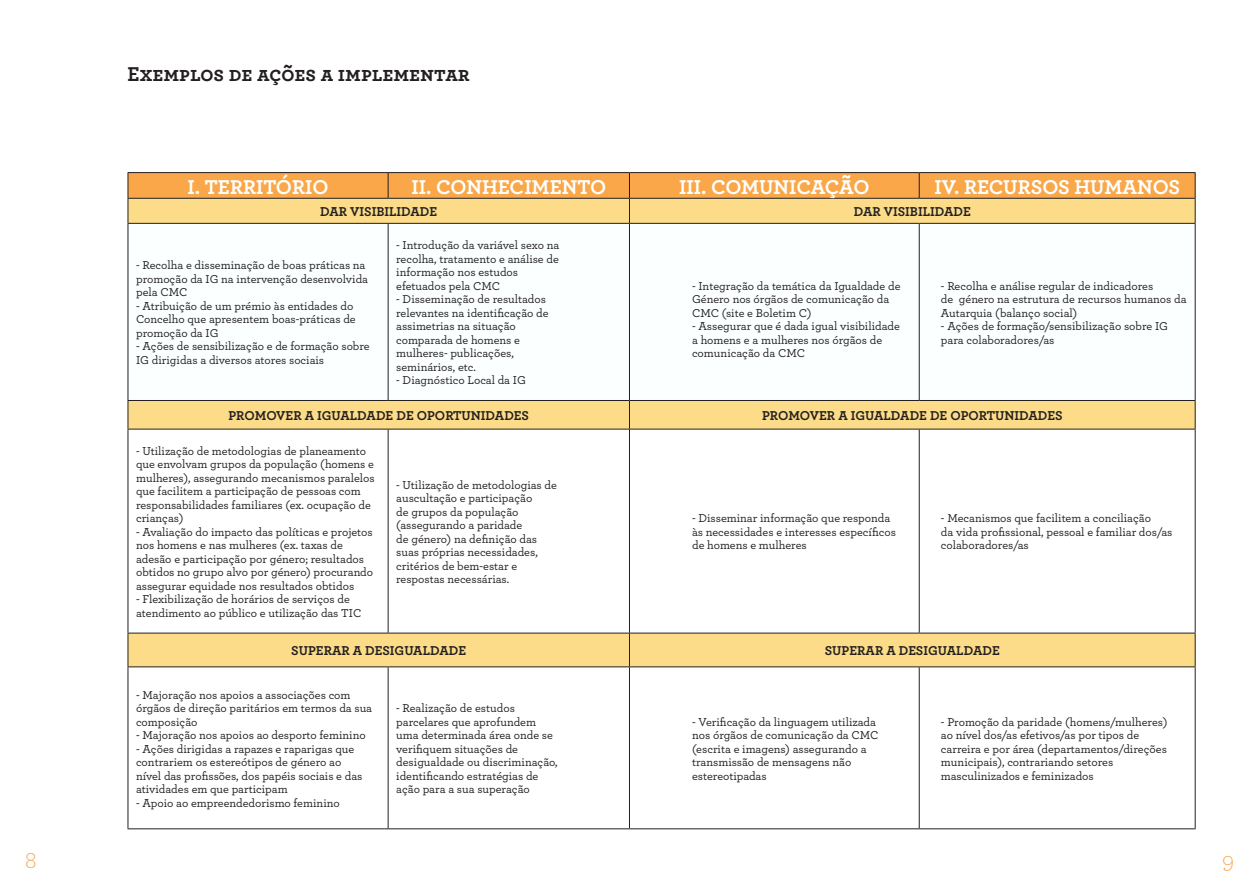
<style>
.page{position:relative;width:1259px;height:893px;background:#fff}
.page>*{position:absolute;margin:0;border:0;box-sizing:border-box;transform-origin:0 0}
.t1{font:700 21px "Archer";color:#fff}
.t2{font:700 21px "Archer";color:#231f20}
.t3{font:700 13.5px "Archer";color:#231f20}
.t4{font:500 12px/13.5px "Archer";color:#231f20}
</style>
<div class="page">
<div style="left:129px;top:634px;width:1065px;height:32px;background:#fcdc88"></div>
<hr style="left:128px;top:223px;width:260px;height:1px;background:#231f20">
<hr style="left:128px;top:224px;width:1px;height:176px;background:#231f20">
<hr style="left:388px;top:223px;width:241px;height:1px;background:#231f20">
<hr style="left:388px;top:224px;width:1px;height:176px;background:#231f20">
<hr style="left:629px;top:223px;width:290px;height:1px;background:#231f20">
<hr style="left:629px;top:224px;width:1px;height:176px;background:#231f20">
<hr style="left:919px;top:223px;width:276px;height:1px;background:#231f20">
<hr style="left:919px;top:224px;width:1px;height:176px;background:#231f20">
<hr style="left:1194px;top:224px;width:1px;height:176px;background:#231f20">
<svg style="left:128px;top:400px;width:1067px;height:29px;background:#f1d282"></svg>
<hr style="left:128px;top:429px;width:260px;height:1px;background:#231f20">
<hr style="left:128px;top:429px;width:1px;height:204px;background:#231f20">
<hr style="left:388px;top:429px;width:241px;height:1px;background:#231f20">
<hr style="left:388px;top:429px;width:1px;height:204px;background:#231f20">
<hr style="left:629px;top:429px;width:290px;height:1px;background:#231f20">
<hr style="left:629px;top:429px;width:1px;height:204px;background:#231f20">
<hr style="left:919px;top:429px;width:276px;height:1px;background:#231f20">
<hr style="left:919px;top:429px;width:1px;height:204px;background:#231f20">
<hr style="left:1194px;top:429px;width:1px;height:204px;background:#231f20">
<hr style="left:128px;top:633px;width:260px;height:1px;background:#231f20">
<hr style="left:128px;top:633px;width:1px;height:33px;background:#231f20">
<hr style="left:388px;top:633px;width:241px;height:1px;background:#231f20">
<hr style="left:629px;top:633px;width:290px;height:1px;background:#231f20">
<hr style="left:629px;top:633px;width:1px;height:33px;background:#231f20">
<hr style="left:919px;top:633px;width:276px;height:1px;background:#231f20">
<hr style="left:1194px;top:633px;width:1px;height:33px;background:#231f20">
<hr style="left:128px;top:666px;width:260px;height:1px;background:#231f20">
<hr style="left:128px;top:667px;width:1px;height:161px;background:#231f20">
<hr style="left:388px;top:666px;width:241px;height:1px;background:#231f20">
<hr style="left:388px;top:667px;width:1px;height:161px;background:#231f20">
<hr style="left:629px;top:666px;width:290px;height:1px;background:#231f20">
<hr style="left:629px;top:667px;width:1px;height:161px;background:#231f20">
<hr style="left:919px;top:666px;width:276px;height:1px;background:#231f20">
<hr style="left:919px;top:667px;width:1px;height:161px;background:#231f20">
<hr style="left:1194px;top:667px;width:1px;height:161px;background:#231f20">
<hr style="left:128px;top:828px;width:260px;height:1px;background:#231f20">
<hr style="left:388px;top:828px;width:241px;height:1px;background:#231f20">
<hr style="left:629px;top:828px;width:290px;height:1px;background:#231f20">
<hr style="left:919px;top:828px;width:276px;height:1px;background:#231f20">
<hr style="left:128px;top:172px;width:260px;height:1px;background:#231f20">
<hr style="left:388px;top:172px;width:241px;height:1px;background:#231f20">
<hr style="left:629px;top:172px;width:290px;height:1px;background:#231f20">
<hr style="left:919px;top:172px;width:276px;height:1px;background:#231f20">
<svg style="left:128px;top:173px;width:1067px;height:50px;background:#f4bc66"></svg>
<p class="t2" style="left:128px;top:57px;width:344px">EXEMPLOS DE AÇÕES A IMPLEMENTAR</p>
<p class="t1" style="left:188px;top:170px;width:142px">I. TERRITÓRIO</p>
<p class="t1" style="left:411px;top:170px;width:69px">II. CONHECI</p>
<p class="t1" style="left:531px;top:170px;width:76px">MENTO</p>
<p class="t1" style="left:679px;top:170px;width:192px">III. COMUNICAÇÃO</p>
<p class="t1" style="left:934px;top:170px;width:44px">IV. REC</p>
<p class="t1" style="left:1003px;top:170px;width:178px">URSOS HUMANOS</p>
<p class="t3" style="left:320px;top:201px;width:119px">DAR VISIBILIDADE</p>
<p class="t3" style="left:853px;top:201px;width:119px">DAR VISIBILIDADE</p>
<p class="t4" style="left:136px;top:258px;width:233px">- Recolha e disseminação de boas práticas na promoção da IG na intervenção desenvolvida pela CMC</p>
<p class="t4" style="left:136px;top:299px;width:221px">- Atribuição de um prémio às entidades do<br>Concelho que apresentem boas-práticas de promoção da IG</p>
<p class="t4" style="left:136px;top:339px;width:235px">- Ações de sensibilização e de formação sobre<br>IG dirigidas a diversos atores sociais</p>
<p class="t4" style="left:396px;top:238px;width:164px">- Introdução da variável sexo na</p>
<p class="t4" style="left:396px;top:251px;width:164px">recolha, tratamento e análise de</p>
<p class="t4" style="left:396px;top:265px;width:123px">informação nos estudos</p>
<p class="t4" style="left:396px;top:278px;width:106px">efetuados pela CMC</p>
<p class="t4" style="left:396px;top:292px;width:151px">- Disseminação de resultados</p>
<p class="t4" style="left:396px;top:305px;width:154px">relevantes na identificação de</p>
<p class="t4" style="left:396px;top:319px;width:121px">assimetrias na situação</p>
<p class="t4" style="left:396px;top:332px;width:125px">comparada de homens e</p>
<p class="t4" style="left:396px;top:346px;width:119px">mulheres- publicações,</p>
<p class="t4" style="left:396px;top:359px;width:81px">seminários, etc.</p>
<p class="t4" style="left:396px;top:373px;width:131px">- Diagnóstico Local da IG</p>
<p class="t4" style="left:692px;top:278px;width:210px">- Integração da temática da Igualdade de</p>
<p class="t4" style="left:692px;top:292px;width:199px">Género nos órgãos de comunicação da</p>
<p class="t4" style="left:692px;top:305px;width:121px">CMC (site e Boletim C)</p>
<p class="t4" style="left:692px;top:319px;width:209px">- Assegurar que é dada igual visibilidade</p>
<p class="t4" style="left:692px;top:332px;width:192px">a homens e a mulheres nos órgãos de</p>
<p class="t4" style="left:692px;top:346px;width:115px">comunicação da CMC</p>
<p class="t4" style="left:941px;top:278px;width:214px">- Recolha e análise regular de indicadores</p>
<p class="t4" style="left:941px;top:292px;width:247px">de género na estrutura de recursos humanos da</p>
<p class="t4" style="left:941px;top:305px;width:138px">Autarquia (balanço social)</p>
<p class="t4" style="left:941px;top:319px;width:229px">- Ações de formação/sensibilização sobre IG</p>
<p class="t4" style="left:941px;top:332px;width:115px">para colaboradores/as</p>
<p class="t3" style="left:228px;top:405px;width:19px">PROMOV</p>
<p class="t3" style="left:285px;top:405px;width:46px">ER A IGUAL</p>
<p class="t3" style="left:357px;top:405px;width:88px">DADE DE OPORTU</p>
<p class="t3" style="left:471px;top:405px;width:58px">NIDADES</p>
<p class="t3" style="left:762px;top:405px;width:19px">PROMOV</p>
<p class="t3" style="left:819px;top:405px;width:46px">ER A IGUAL</p>
<p class="t3" style="left:891px;top:405px;width:88px">DADE DE OPORTU</p>
<p class="t3" style="left:1004px;top:405px;width:58px">NIDADES</p>
<p class="t4" style="left:136px;top:443px;width:240px">- Utilização de metodologias de planeamento que envolvam grupos da população (homens e mulheres), assegurando mecanismos paralelos que facilitem a participação de pessoas com responsabilidades familiares (ex. ocupação de crianças)</p>
<p class="t4" style="left:136px;top:524px;width:239px">- Avaliação do impacto das políticas e projetos nos homens e nas mulheres (ex. taxas de adesão e participação por género; resultados obtidos no grupo alvo por género) procurando assegurar equidade nos resultados obtidos</p>
<p class="t4" style="left:136px;top:592px;width:227px">- Flexibilização de horários de serviços de atendimento ao público e utilização das TIC</p>
<p class="t4" style="left:396px;top:477px;width:162px">- Utilização de metodologias de</p>
<p class="t4" style="left:396px;top:491px;width:138px">auscultação e participação</p>
<p class="t4" style="left:396px;top:504px;width:124px">de grupos da população</p>
<p class="t4" style="left:396px;top:518px;width:128px">(assegurando a paridade</p>
<p class="t4" style="left:396px;top:531px;width:142px">de género) na definição das</p>
<p class="t4" style="left:396px;top:545px;width:143px">suas próprias necessidades,</p>
<p class="t4" style="left:396px;top:558px;width:123px">critérios de bem-estar e</p>
<p class="t4" style="left:396px;top:572px;width:114px">respostas necessárias.</p>
<p class="t4" style="left:692px;top:511px;width:200px">- Disseminar informação que responda</p>
<p class="t4" style="left:692px;top:524px;width:205px">às necessidades e interesses específicos</p>
<p class="t4" style="left:692px;top:538px;width:116px">de homens e mulheres</p>
<p class="t4" style="left:941px;top:511px;width:211px">- Mecanismos que facilitem a conciliação</p>
<p class="t4" style="left:941px;top:524px;width:233px">da vida profissional, pessoal e familiar dos/as</p>
<p class="t4" style="left:941px;top:538px;width:89px">colaboradores/as</p>
<p class="t3" style="left:291px;top:640px;width:42px">SUPERAR</p>
<p class="t3" style="left:353px;top:640px;width:52px">A DESIGUAL</p>
<p class="t3" style="left:430px;top:640px;width:38px">DADE</p>
<p class="t3" style="left:825px;top:640px;width:42px">SUPERAR</p>
<p class="t3" style="left:886px;top:640px;width:52px">A DESIGUAL</p>
<p class="t3" style="left:963px;top:640px;width:38px">DADE</p>
<p class="t4" style="left:136px;top:687px;width:238px">- Majoração nos apoios a associações com órgãos de direção paritários em termos da sua composição</p>
<p class="t4" style="left:136px;top:728px;width:231px">- Majoração nos apoios ao desporto feminino</p>
<p class="t4" style="left:136px;top:741px;width:228px">- Ações dirigidas a rapazes e raparigas que contrariem os estereótipos de género ao nível das profissões, dos papéis sociais e das atividades em que participam</p>
<p class="t4" style="left:136px;top:795px;width:205px">- Apoio ao empreendedorismo feminino</p>
<p class="t4" style="left:396px;top:701px;width:120px">- Realização de estudos</p>
<p class="t4" style="left:396px;top:714px;width:141px">parcelares que aprofundem</p>
<p class="t4" style="left:396px;top:728px;width:158px">uma determinada área onde se</p>
<p class="t4" style="left:396px;top:741px;width:123px">verifiquem situações de</p>
<p class="t4" style="left:396px;top:755px;width:163px">desigualdade ou discriminação, identificando estratégias de</p>
<p class="t4" style="left:396px;top:782px;width:135px">ação para a sua superação</p>
<p class="t4" style="left:941px;top:714px;width:228px">- Promoção da paridade (homens/mulheres)</p>
<p class="t4" style="left:941px;top:728px;width:200px">ao nível dos/as efetivos/as por tipos de</p>
<p class="t4" style="left:941px;top:741px;width:227px">carreira e por área (departamentos/direções</p>
<p class="t4" style="left:941px;top:755px;width:174px">municipais), contrariando setores</p>
<p class="t4" style="left:941px;top:768px;width:154px">masculinizados e feminizados</p>
<p class="t4" style="left:692px;top:714px;width:185px">- Verificação da linguagem utilizada</p>
<p class="t4" style="left:692px;top:728px;width:188px">nos órgãos de comunicação da CMC</p>
<p class="t4" style="left:692px;top:741px;width:176px">(escrita e imagens) assegurando a</p>
<p class="t4" style="left:692px;top:755px;width:161px">transmissão de mensagens não</p>
<p class="t4" style="left:692px;top:768px;width:76px">estereotipadas</p>
</div>
